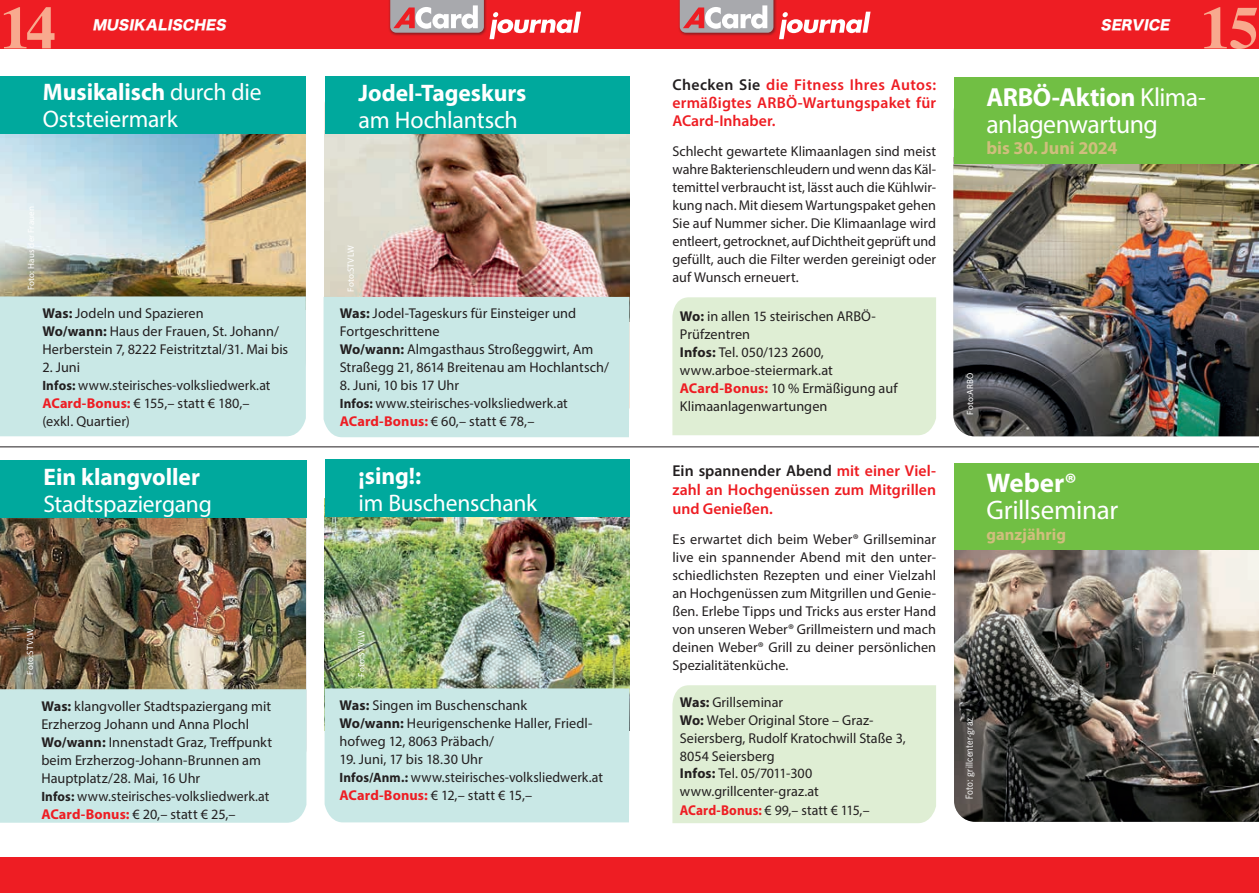
<style>
.page{position:relative;width:1259px;height:893px;background:#fff}
.page>*{position:absolute;margin:0;border:0;box-sizing:border-box;transform-origin:0 0}
.t1{font:700 60px "Times";color:#f8a98e}
.t2{font:27px "Myriad Pro";letter-spacing:-.01em;color:#fff}
.t3{font:700 27px "Myriad Pro";color:#fff}
.t4{font:26.25px/27px "Myriad Pro";letter-spacing:-.02em;color:#fff}
.t5{font:24px/27px "Myriad Pro";letter-spacing:-.01em;color:#fff}
.t6{font:700 24px "Myriad Pro";color:#fff}
.t7{font:700 18px "Myriad Pro";letter-spacing:-.005em;color:#cfbe7d}
.t8{font:700 16.5px "Myriad Pro";color:#cfbe7d}
.t9{font:600 15.75px/18.9px "Myriad Pro";letter-spacing:.005em;color:#ee1d23;text-align:justify}
.t10{font:14.25px/18px "Myriad Pro";letter-spacing:.005em;color:#231f20}
.t11{font:italic 13.5px "Hira Kaku Std W8";color:#fff}
.t12{font:9px "Myriad Pro";letter-spacing:.015em;color:#fff}
.t13{font:9px "News Gothic Std";letter-spacing:.025em;color:#fff}
.s1{font-weight:700}
.s2{font-weight:700;font-size:13.5px}
.s3{font-weight:700;color:#ee1d23}
.s4{color:#231f20}
</style>
<div class="page">
<div style="left:0;top:0;width:1259px;height:49px;background:#ee1d23"></div>
<div style="left:0;top:858px;width:1259px;height:35px;background:#ee1d23"></div>
<div style="left:388px;top:0;width:99px;height:36px;background:#231f20;opacity:.5"></div>
<svg style="left:390px;top:0;width:191px;height:39px"></svg>
<div style="left:678px;top:0;width:99px;height:36px;background:#231f20;opacity:.5"></div>
<svg style="left:680px;top:0;width:93px;height:33px"></svg>
<svg style="left:779px;top:12px;width:91px;height:27px"></svg>
<img style="left:954px;top:549px;width:305px;height:273px">
<hr style="left:0;top:446px;width:1259px;height:1px;background:#231f20">
<div style="left:672px;top:685px;width:264px;height:138px;background:#dfeed4"></div>
<div style="left:954px;top:463px;width:305px;height:86px;background:#71bf44"></div>
<img style="left:0;top:134px;width:306px;height:162px">
<div style="left:0;top:76px;width:306px;height:58px;background:#00a99d"></div>
<div style="left:0;top:296px;width:306px;height:140px;background:#c9e8e6"></div>
<img style="left:0;top:518px;width:306px;height:171px">
<div style="left:0;top:460px;width:306px;height:58px;background:#00a99d"></div>
<div style="left:0;top:689px;width:306px;height:134px;background:#c9e8e6"></div>
<img style="left:325px;top:517px;width:304px;height:171px">
<div style="left:324px;top:688px;width:305px;height:134px;background:#c9e8e6"></div>
<div style="left:324px;top:459px;width:305px;height:58px;background:#00a99d"></div>
<img style="left:324px;top:134px;width:305px;height:163px">
<div style="left:323px;top:297px;width:306px;height:140px;background:#c9e8e6"></div>
<div style="left:324px;top:76px;width:305px;height:58px;background:#00a99d"></div>
<img style="left:953px;top:157px;width:306px;height:279px">
<div style="left:672px;top:297px;width:264px;height:138px;background:#dfeed4"></div>
<div style="left:954px;top:77px;width:305px;height:86px;background:#71bf44"></div>
<h1 class="t1" style="left:0;top:-29px;width:58px">14</h1>
<h1 class="t1" style="left:1200px;top:-29px;width:60px">15</h1>
<p class="t11" style="left:92px;top:18px;width:139px">MUSIKALISCHES</p>
<p class="t11" style="left:1100px;top:18px;width:74px">SERVICE</p>
<h3 class="t5" style="left:43px;top:78px;width:220px"><span class="s1">Musikalisch</span> durch die<br>Oststeiermark</h3>
<p class="t12" style="left:26px;top:290px;width:85px;rotate:-90deg">Foto: Haus der Frauen</p>
<p class="t10" style="left:42px;top:304px;width:247px"><span class="s1">Was:</span> Jodeln und Spazieren<br><span class="s1">Wo/wann:</span> Haus der Frauen, St. Johann/<br>Herberstein 7, 8222 Feistritztal/31. Mai bis</p>
<p class="t10" style="left:42px;top:358px;width:230px">2. Juni<br><span class="s2">Infos:</span> www.steirisches-volksliedwerk.at<br><span class="s3">ACard-Bonus:</span> € 155,– statt € 180,– (exkl. Quartier)</p>
<h3 class="t6" style="left:44px;top:461px;width:158px">Ein klangvoller</h3>
<h3 class="t5" style="left:44px;top:490px;width:170px">Stadtspaziergang</h3>
<p class="t12" style="left:25px;top:674px;width:48px;rotate:-90deg">Foto:STVLW</p>
<p class="t10" style="left:41px;top:697px;width:232px"><span class="s1">Was:</span> klangvoller Stadtspaziergang mit Erzherzog Johann und Anna Plochl <span class="s1">Wo/wann:</span> Innenstadt Graz, Treffpunkt beim Erzherzog-Johann-Brunnen am Hauptplatz/28. Mai, 16 Uhr<br><span class="s2">Infos:</span> www.steirisches-volksliedwerk.at <span class="s3">ACard-Bonus:</span> € 20,– statt € 25,–</p>
<h3 class="t6" style="left:358px;top:77px;width:169px">Jodel-Tageskurs</h3>
<h3 class="t5" style="left:358px;top:106px;width:161px">am Hochlantsch</h3>
<p class="t12" style="left:345px;top:292px;width:48px;rotate:-90deg">Foto:STVLW</p>
<p class="t10" style="left:340px;top:304px;width:271px"><span class="s1">Was:</span> Jodel-Tageskurs für Einsteiger und Fortgeschrittene<br><span class="s1">Wo/wann:</span> Almgasthaus Stroßeggwirt, Am Straßegg 21, 8614 Breitenau am Hochlantsch/</p>
<p class="t10" style="left:340px;top:376px;width:230px">8. Juni, 10 bis 17 Uhr<br><span class="s2">Infos:</span> www.steirisches-volksliedwerk.at<br><span class="s3">ACard-Bonus:</span> € 60,– statt € 78,–</p>
<h3 class="t6" style="left:358px;top:460px;width:64px">¡sing!:</h3>
<h3 class="t5" style="left:358px;top:489px;width:180px">im Buschenschank</h3>
<p class="t12" style="left:356px;top:677px;width:48px;rotate:-90deg">Foto:STVLW</p>
<p class="t10" style="left:339px;top:696px;width:254px"><span class="s1">Was:</span> Singen im Buschenschank<br><span class="s1">Wo/wann:</span> Heurigenschenke Haller, Friedl&shy;hofweg 12, 8063 Präbach/</p>
<p class="t10" style="left:339px;top:750px;width:265px">19. Juni, 17 bis 18.30 Uhr<br><span class="s2">Infos/Anm.:</span> www.steirisches-volksliedwerk.at<br><span class="s3">ACard-Bonus:</span> € 12,– statt € 15,–</p>
<p class="t9" style="left:672px;top:75px;width:265px;line-height:18px"><span class="s4">Checken Sie</span> die Fitness Ihres Autos: ermäßigtes ARBÖ-Wartungspaket für ACard-Inhaber.</p>
<p class="t10" style="left:672px;top:142px;width:265px;text-align:justify">Schlecht gewartete Klimaanlagen sind meist wahre Bakterienschleudern und wenn das Käl&shy;temittel verbraucht ist, lässt auch die Kühlwir&shy;kung nach. Mit diesem Wartungspaket gehen Sie auf Nummer sicher. Die Klimaanlage wird entleert, getrocknet, auf Dichtheit geprüft und gefüllt, auch die Filter werden gereinigt oder auf Wunsch erneuert.</p>
<p class="t10" style="left:680px;top:307px;width:219px"><span class="s1">Wo:</span> in allen 15 steirischen ARBÖ-<br>Prüfzentren<br><span class="s1">Infos:</span> Tel. 050/123 2600, www.arboe-steiermark.at<br><span class="s3">ACard-Bonus:</span> 10 % Ermäßigung auf<br>Klimaanlagenwartungen</p>
<p class="t9" style="left:672px;top:461px;width:265px"><span class="s4">Ein spannender Abend</span> mit einer Viel&shy;zahl an Hochgenüssen zum Mitgrillen und Genießen.</p>
<p class="t10" style="left:672px;top:530px;width:265px;text-align:justify">Es erwartet dich beim Weber® Grillseminar live ein spannender Abend mit den unter&shy;schiedlichsten Rezepten und einer Vielzahl an Hochgenüssen zum Mitgrillen und Genie&shy;ßen. Erlebe Tipps und Tricks aus erster Hand von unseren Weber® Grillmeistern und mach deinen Weber® Grill zu deiner persönlichen Spezialitätenküche.</p>
<p class="t10" style="left:680px;top:692px;width:227px"><span class="s1">Was:</span> Grillseminar<br><span class="s1">Wo:</span> Weber Original Store – Graz-<br>Seiersberg, Rudolf Kratochwill Staße 3,<br>8054 Seiersberg<br><span class="s1">Infos:</span> Tel. 05/7011-300 www.grillcenter-graz.at<br><span class="s3">ACard-Bonus:</span> € 99,– statt € 115,–</p>
<h3 class="t4" style="left:986px;top:83px;width:221px"><span class="s1">ARBÖ-Aktion</span> Klima&shy;anlagenwartung</h3>
<p class="t7" style="left:986px;top:136px;width:133px">bis 30. Juni 2024</p>
<p class="t12" style="left:964px;top:415px;width:43px;rotate:-90deg">Foto:ARBÖ</p>
<h2 class="t3" style="left:986px;top:465px;width:92px">Weber®</h2>
<h2 class="t2" style="left:986px;top:493px;width:133px">Grillseminar</h2>
<p class="t8" style="left:986px;top:524px;width:81px">ganzjährig</p>
<p class="t13" style="left:963px;top:799px;width:83px;rotate:-90deg">Foto: grillcenter-graz</p>
</div>
